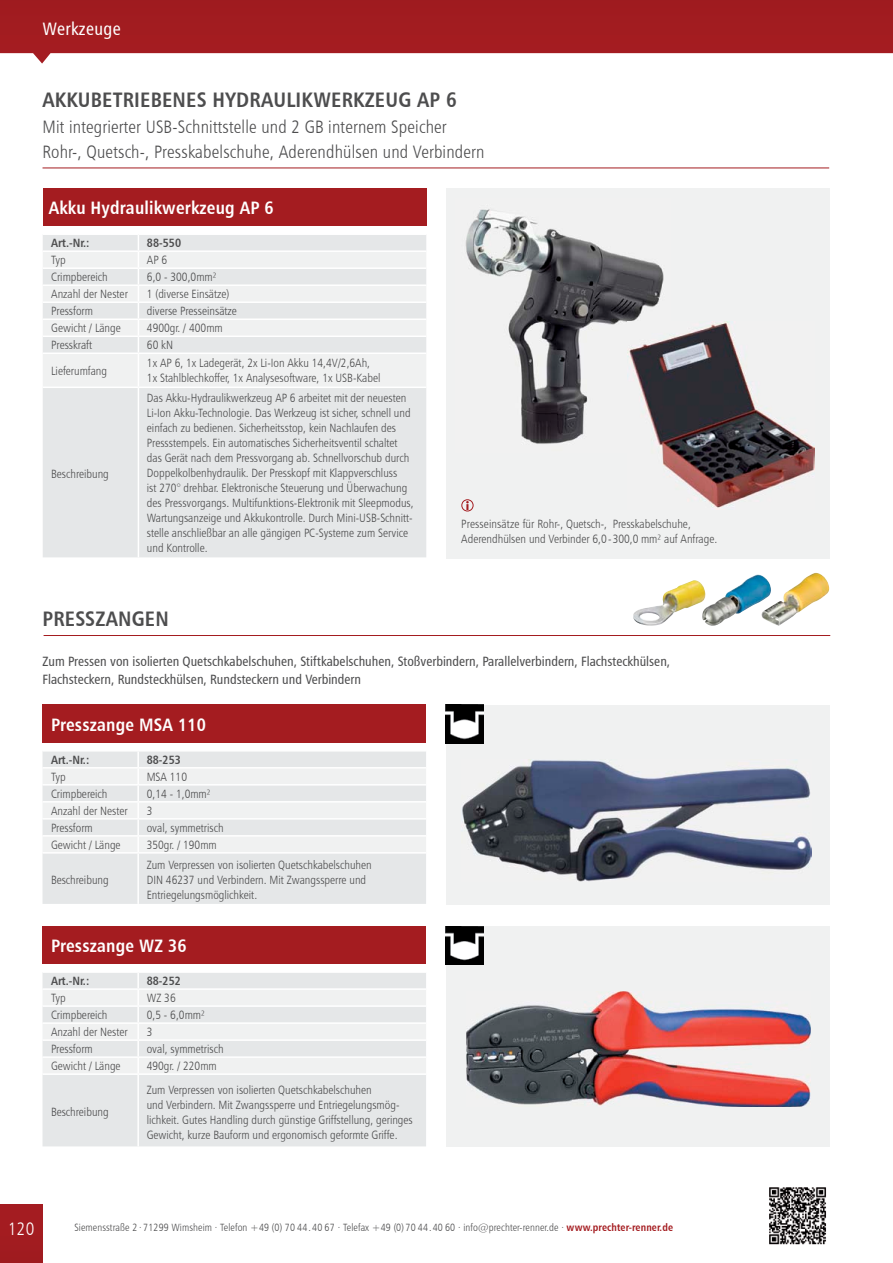
<style>
.page{position:relative;width:893px;height:1263px;background:#fff}
.page>*{position:absolute;margin:0;border:0;box-sizing:border-box;transform-origin:0 0}
.t1{font:21px "Humanist 777 BT Bold Condensed B";letter-spacing:.01em;color:#4d4d4e}
.t2{font:18px "Humanist 777 BT Light Condensed B";letter-spacing:.01em;color:#4d4d4e}
.t3{font:18px "Humanist 777 BT Bold Condensed B";letter-spacing:.01em;color:#fff}
.t4{font:18px "Humanist 777 BT Roman Condensed B";letter-spacing:.02em;color:#fff}
.t5{font:18px "Humanist 777 BT Light Condensed B";color:#fff}
.t6{font:13.5px "Humanist 777 BT Roman Condensed B";color:#4d4d4e}
.Aufzählung{font:12px/15px "Humanist 777 BT Light Condensed B";color:#4d4d4e}
.t7{font:12px "Humanist 777 BT Bold Condensed B";color:#4d4d4e}
.t8{font:10.5px "Humanist 777 BT Light Condensed B";letter-spacing:.01em;color:#4d4d4e}
.s1{font-family:"Humanist 777 BT Bold Condensed B";color:#a41c20}
</style>
<div class="page">
<div style="left:0;top:1204px;width:43px;height:59px;background:#a41c20"></div>
<svg style="left:0;top:0;width:893px;height:64px"></svg>
<hr style="left:43px;top:168px;width:786px;height:1px;background:#a41c20">
<div style="left:446px;top:926px;width:384px;height:220px;background:#f0f1f1"></div>
<div style="left:446px;top:188px;width:383px;height:370px;background:#f0f1f1"></div>
<div style="left:43px;top:926px;width:383px;height:38px;background:#a41c20"></div>
<div style="left:43px;top:1075px;width:383px;height:71px;background:#e5e7e8"></div>
<svg style="left:43px;top:973px;width:383px;height:100px"></svg>
<hr style="left:137px;top:1075px;width:2px;height:71px;background:#fff">
<img style="left:446px;top:926px;width:38px;height:38px">
<img style="left:466px;top:991px;width:344px;height:116px">
<img style="left:633px;top:580px;width:69px;height:46px">
<img style="left:702px;top:574px;width:59px;height:52px">
<img style="left:761px;top:573px;width:68px;height:53px">
<hr style="left:44px;top:635px;width:786px;height:1px;background:#a41c20">
<div style="left:43px;top:188px;width:383px;height:38px;background:#a41c20"></div>
<div style="left:43px;top:235px;width:383px;height:322px;background:#e5e7e8"></div>
<svg style="left:43px;top:252px;width:383px;height:134px;fill:#f0f1f1"></svg>
<hr style="left:43px;top:250px;width:95px;height:2px;background:#fff">
<hr style="left:138px;top:250px;width:288px;height:2px;background:#fff">
<hr style="left:43px;top:267px;width:95px;height:2px;background:#fff">
<hr style="left:138px;top:267px;width:288px;height:2px;background:#fff">
<hr style="left:43px;top:284px;width:95px;height:2px;background:#fff">
<hr style="left:138px;top:284px;width:288px;height:2px;background:#fff">
<hr style="left:43px;top:301px;width:95px;height:2px;background:#fff">
<hr style="left:138px;top:301px;width:288px;height:2px;background:#fff">
<hr style="left:43px;top:318px;width:95px;height:2px;background:#fff">
<hr style="left:138px;top:318px;width:288px;height:2px;background:#fff">
<hr style="left:43px;top:335px;width:95px;height:2px;background:#fff">
<hr style="left:138px;top:335px;width:288px;height:2px;background:#fff">
<hr style="left:43px;top:352px;width:95px;height:2px;background:#fff">
<hr style="left:138px;top:352px;width:288px;height:2px;background:#fff">
<hr style="left:43px;top:386px;width:95px;height:2px;background:#fff">
<hr style="left:138px;top:386px;width:288px;height:2px;background:#fff">
<svg style="left:138px;top:235px;width:1px;height:117px"></svg>
<hr style="left:138px;top:354px;width:1px;height:32px;background:#fff">
<hr style="left:138px;top:388px;width:1px;height:169px;background:#fff">
<svg style="left:461px;top:499px;width:13px;height:12px"></svg>
<img style="left:465px;top:209px;width:199px;height:235px">
<img style="left:627px;top:322px;width:187px;height:187px">
<div style="left:446px;top:705px;width:384px;height:199px;background:#f0f1f1"></div>
<div style="left:43px;top:705px;width:383px;height:38px;background:#a41c20"></div>
<div style="left:43px;top:854px;width:383px;height:50px;background:#e5e7e8"></div>
<svg style="left:43px;top:751px;width:383px;height:101px"></svg>
<hr style="left:137px;top:854px;width:2px;height:50px;background:#fff">
<img style="left:446px;top:705px;width:38px;height:38px">
<img style="left:462px;top:760px;width:349px;height:122px">
<img style="left:769px;top:1187px;width:58px;height:58px">
<p class="t4" style="left:43px;top:18px;width:80px">Werkzeuge</p>
<p class="t1" style="left:43px;top:87px;width:416px">AKKUBETRIEBENES HYDRAULIKWERKZEUG AP 6</p>
<p class="t2" style="left:43px;top:116px;width:406px">Mit integrierter USB-Schnittstelle und 2 GB internem Speicher</p>
<p class="t2" style="left:43px;top:141px;width:443px">Rohr-, Quetsch-, Presskabelschuhe, Aderendhülsen und Verbindern</p>
<p class="t3" style="left:49px;top:197px;width:227px">Akku Hydraulikwerkzeug AP 6</p>
<p class="t7" style="left:51px;top:235px;width:40px">Art.-Nr.:</p>
<p class="t7" style="left:147px;top:235px;width:36px">88-550</p>
<p class="Aufzählung" style="left:51px;top:252px;width:16px">Typ</p>
<p class="Aufzählung" style="left:147px;top:252px;width:22px">AP 6</p>
<p class="Aufzählung" style="left:51px;top:269px;width:58px">Crimpbereich</p>
<p class="Aufzählung" style="left:147px;top:269px;width:71px">6,0 - 300,0mm²</p>
<p class="Aufzählung" style="left:51px;top:286px;width:78px">Anzahl der Nester</p>
<p class="Aufzählung" style="left:147px;top:286px;width:84px">1 (diverse Einsätze)</p>
<p class="Aufzählung" style="left:51px;top:303px;width:43px">Pressform</p>
<p class="Aufzählung" style="left:147px;top:303px;width:92px">diverse Presseinsätze</p>
<p class="Aufzählung" style="left:51px;top:320px;width:71px">Gewicht / Länge</p>
<p class="Aufzählung" style="left:147px;top:320px;width:77px">4900gr. / 400mm</p>
<p class="Aufzählung" style="left:51px;top:337px;width:42px">Presskraft</p>
<p class="Aufzählung" style="left:147px;top:337px;width:28px">60 kN</p>
<p class="Aufzählung" style="left:51px;top:363px;width:57px">Lieferumfang</p>
<p class="Aufzählung" style="left:147px;top:355px;width:225px">1x AP 6, 1x Ladegerät, 2x Li-Ion Akku 14,4V/2,6Ah,</p>
<p class="Aufzählung" style="left:147px;top:370px;width:235px">1x Stahlblechkoffer, 1x Analysesoftware, 1x USB-Kabel</p>
<p class="Aufzählung" style="left:51px;top:466px;width:59px">Beschreibung</p>
<p class="Aufzählung" style="left:147px;top:391px;width:268px">Das Akku-Hydraulikwerkzeug AP 6 arbeitet mit der neuesten Li-Ion Akku-Technologie. Das Werkzeug ist sicher, schnell und einfach zu bedienen. Sicherheitsstop, kein Nachlaufen des Pressstempels. Ein automatisches Sicherheitsventil schaltet das Gerät nach dem Pressvorgang ab. Schnellvorschub durch Doppelkolbenhydraulik. Der Presskopf mit Klappverschluss<br>ist 270° drehbar. Elektronische Steuerung und Überwachung des Pressvorgangs. Multifunktions-Elektronik mit Sleepmodus, Wartungsanzeige und Akkukontrolle. Durch Mini-USB-Schnitt&shy;stelle anschließbar an alle gängigen PC-Systeme zum Service und Kontrolle.</p>
<p class="t1" style="left:43px;top:605px;width:128px">PRESSZANGEN</p>
<p class="Aufzählung" style="left:461px;top:516px;width:231px">Presseinsätze für Rohr-, Quetsch-, Presskabelschuhe,</p>
<p class="Aufzählung" style="left:461px;top:531px;width:257px">Aderendhülsen und Verbinder 6,0-300,0 mm² auf Anfrage.</p>
<p class="t6" style="left:43px;top:653px;width:629px">Zum Pressen von isolierten Quetschkabelschuhen, Stiftkabelschuhen, Stoßverbindern, Parallelverbindern, Flachsteckhülsen,</p>
<p class="t6" style="left:43px;top:671px;width:320px">Flachsteckern, Rundsteckhülsen, Rundsteckern und Verbindern</p>
<p class="t3" style="left:51px;top:713px;width:156px">Presszange MSA 110</p>
<p class="t7" style="left:51px;top:752px;width:40px">Art.-Nr.:</p>
<p class="t7" style="left:147px;top:752px;width:36px">88-253</p>
<p class="Aufzählung" style="left:51px;top:769px;width:16px">Typ</p>
<p class="Aufzählung" style="left:147px;top:769px;width:42px">MSA 110</p>
<p class="Aufzählung" style="left:51px;top:786px;width:58px">Crimpbereich</p>
<p class="Aufzählung" style="left:147px;top:786px;width:65px">0,14 - 1,0mm²</p>
<p class="Aufzählung" style="left:51px;top:803px;width:78px">Anzahl der Nester</p>
<p class="Aufzählung" style="left:147px;top:803px;width:7px">3</p>
<p class="Aufzählung" style="left:51px;top:820px;width:43px">Pressform</p>
<p class="Aufzählung" style="left:147px;top:820px;width:78px">oval, symmetrisch</p>
<p class="Aufzählung" style="left:51px;top:837px;width:71px">Gewicht / Länge</p>
<p class="Aufzählung" style="left:147px;top:837px;width:72px">350gr. / 190mm</p>
<p class="Aufzählung" style="left:51px;top:872px;width:59px">Beschreibung</p>
<p class="Aufzählung" style="left:147px;top:857px;width:227px">Zum Verpressen von isolierten Quetschkabelschuhen</p>
<p class="Aufzählung" style="left:147px;top:872px;width:221px">DIN 46237 und Verbindern. Mit Zwangssperre und</p>
<p class="Aufzählung" style="left:147px;top:887px;width:112px">Entriegelungsmöglichkeit.</p>
<p class="t3" style="left:51px;top:934px;width:137px">Presszange WZ 36</p>
<p class="t7" style="left:51px;top:973px;width:40px">Art.-Nr.:</p>
<p class="t7" style="left:147px;top:973px;width:36px">88-252</p>
<p class="Aufzählung" style="left:51px;top:990px;width:16px">Typ</p>
<p class="Aufzählung" style="left:147px;top:990px;width:31px">WZ 36</p>
<p class="Aufzählung" style="left:51px;top:1007px;width:58px">Crimpbereich</p>
<p class="Aufzählung" style="left:147px;top:1007px;width:60px">0,5 - 6,0mm²</p>
<p class="Aufzählung" style="left:51px;top:1024px;width:78px">Anzahl der Nester</p>
<p class="Aufzählung" style="left:147px;top:1024px;width:7px">3</p>
<p class="Aufzählung" style="left:51px;top:1041px;width:43px">Pressform</p>
<p class="Aufzählung" style="left:147px;top:1041px;width:78px">oval, symmetrisch</p>
<p class="Aufzählung" style="left:51px;top:1058px;width:71px">Gewicht / Länge</p>
<p class="Aufzählung" style="left:147px;top:1058px;width:72px">490gr. / 220mm</p>
<p class="Aufzählung" style="left:51px;top:1104px;width:59px">Beschreibung</p>
<p class="Aufzählung" style="left:147px;top:1082px;width:227px">Zum Verpressen von isolierten Quetschkabelschuhen</p>
<p class="Aufzählung" style="left:147px;top:1097px;width:268px">und Verbindern. Mit Zwangssperre und Entriegelungsmög&shy;lichkeit. Gutes Handling durch günstige Griffstellung, geringes<br>Gewicht, kurze Bauform und ergonomisch geformte Griffe.</p>
<p class="t5" style="left:8px;top:1218px;width:28px">120</p>
<p class="t8" style="left:74px;top:1221px;width:600px">Siemensstraße 2 · 71299 Wimsheim · Telefon +49 (0) 70 44.40 67 · Telefax +49 (0) 70 44.40 60 · info@prechter-renner.de · <span class="s1">www.prechter-renner.de</span></p>
</div>
